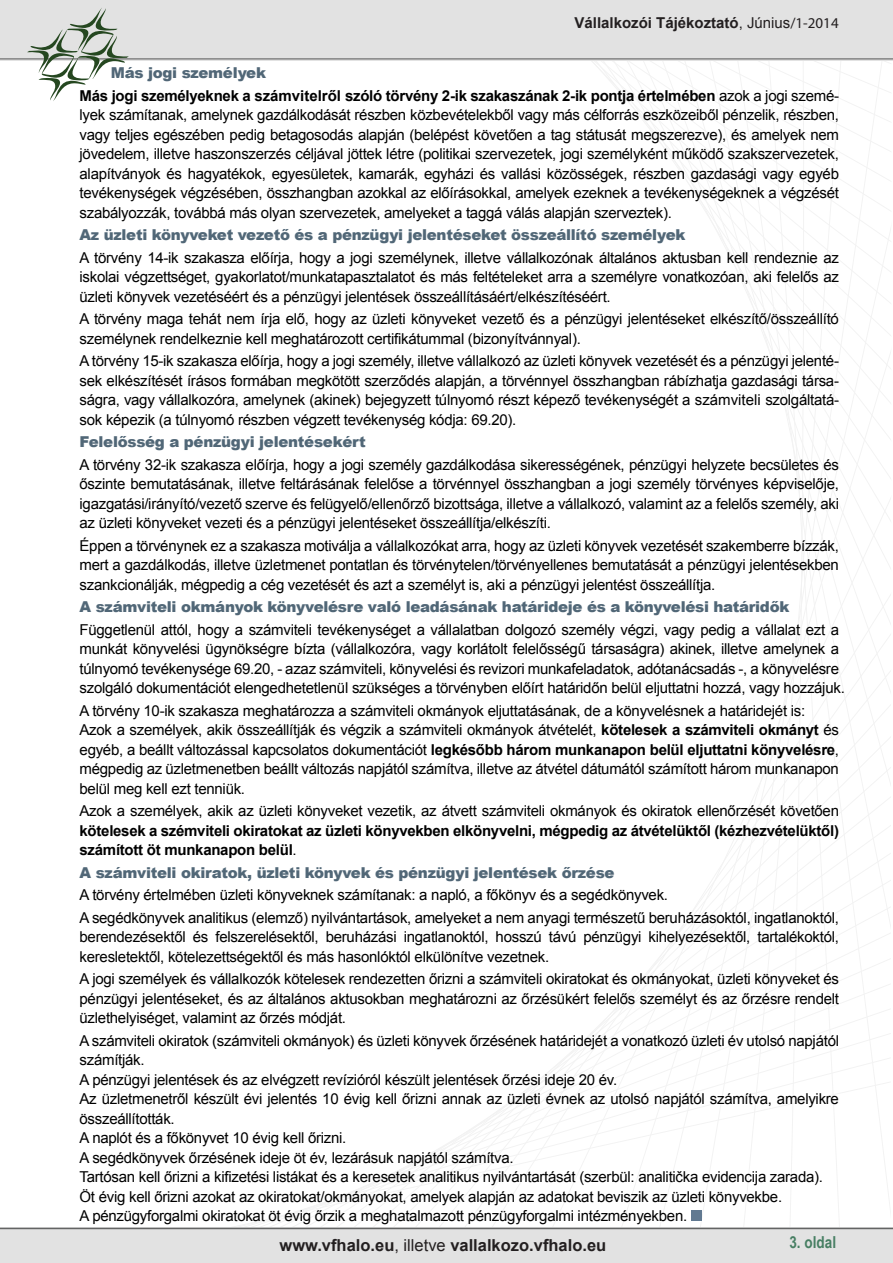
<style>
.page{position:relative;width:893px;height:1263px;background:#fff}
.page>*{position:absolute;margin:0;border:0;box-sizing:border-box;transform-origin:0 0}
.t1{font:700 16.5px "Arial";color:#231f20}
.t2{font:700 16.5px "Arial Narrow";color:#477f63}
.t3{font:15px/19.5px "Arial";letter-spacing:-.02em;color:#000;text-align:justify}
.t4{font:700 15px/22.5px "Arial";letter-spacing:-.02em;color:#000}
.t5{font:900 15px "Arial";letter-spacing:-.02em;color:#516777}
.t6{font:700 15px "Arial";color:#231f20}
.s1{font-weight:400}
.s2{font-family:"Myriad Pro";font-weight:400}
.s3{font-weight:900;color:#516777}
.s4{font-weight:700}
</style>
<div class="page">
<svg style="left:521px;top:101px;width:370px;height:993px"></svg>
<div style="left:0;top:1227px;width:893px;height:36px;background:#e2e2e2"></div>
<hr style="left:0;top:58px;width:893px;height:2px;background:#848484">
<svg style="left:0;top:0;width:892px;height:101px"></svg>
<hr style="left:0;top:1228px;width:893px;height:1px;background:#636464">
<div style="left:691px;top:1210px;width:10px;height:10px;background:#617991"></div>
<p class="t6" style="left:575px;top:13px;width:266px">Vállalkozói Tájékoztató<span class="s1">, Június</span><span class="s2">/1-2014</span></p>
<p class="t4" style="left:80px;top:62px;width:761px;text-indent:31px"><span class="s3">Más jogi személyek<br></span>Más jogi személyeknek a számvitelről szóló törvény 2-ik szakaszának 2-ik pontja értelmében <span class="s1">azok a jogi szemé-</span></p>
<p class="t3" style="left:80px;top:105px;width:761px">lyek számítanak, amelynek gazdálkodását részben közbevételekből vagy más célforrás eszközeiből pénzelik, részben, vagy teljes egészében pedig betagosodás alapján (belépést követően a tag státusát megszerezve), és amelyek nem jövedelem, illetve haszonszerzés céljával jöttek létre (politikai szervezetek, jogi személyként működő szakszervezetek, alapítványok és hagyatékok, egyesületek, kamarák, egyházi és vallási közösségek, részben gazdasági vagy egyéb tevékenységek végzésében, összhangban azokkal az előírásokkal, amelyek ezeknek a tevékenységeknek a végzését szabályozzák, továbbá más olyan szervezetek, amelyeket a taggá válás alapján szerveztek).</p>
<p class="t5" style="left:80px;top:224px;width:607px">Az üzleti könyveket vezető és a pénzügyi jelentéseket összeállító személyek</p>
<p class="t3" style="left:80px;top:248px;width:761px">A törvény 14-ik szakasza előírja, hogy a jogi személynek, illetve vállalkozónak általános aktusban kell rendeznie az iskolai végzettséget, gyakorlatot/munkatapasztalatot és más feltételeket arra a személyre vonatkozóan, aki felelős az üzleti könyvek vezetéséért és a pénzügyi jelentések összeállításáért/elkészítéséért.</p>
<p class="t3" style="left:80px;top:309px;width:761px">A törvény maga tehát nem írja elő, hogy az üzleti könyveket vezető és a pénzügyi jelentéseket elkészítő/összeállító személynek rendelkeznie kell meghatározott certifikátummal (bizonyítvánnyal).</p>
<p class="t3" style="left:80px;top:351px;width:761px">A törvény 15-ik szakasza előírja, hogy a jogi személy, illetve vállalkozó az üzleti könyvek vezetését és a pénzügyi jelenté&shy;sek elkészítését írásos formában megkötött szerződés alapján, a törvénnyel összhangban rábízhatja gazdasági társa&shy;ságra, vagy vállalkozóra, amelynek (akinek) bejegyzett túlnyomó részt képező tevékenységét a számviteli szolgáltatá&shy;sok képezik (a túlnyomó részben végzett tevékenység kódja: 69.20).</p>
<p class="t5" style="left:80px;top:431px;width:288px">Felelősség a pénzügyi jelentésekért</p>
<p class="t3" style="left:80px;top:455px;width:761px">A törvény 32-ik szakasza előírja, hogy a jogi személy gazdálkodása sikerességének, pénzügyi helyzete becsületes és őszinte bemutatásának, illetve feltárásának felelőse a törvénnyel összhangban a jogi személy törvényes képviselője, igazgatási/irányító/vezető szerve és felügyelő/ellenőrző bizottsága, illetve a vállalkozó, valamint az a felelős személy, aki az üzleti könyveket vezeti és a pénzügyi jelentéseket összeállítja/elkészíti.</p>
<p class="t3" style="left:80px;top:536px;width:761px">Éppen a törvénynek ez a szakasza motiválja a vállalkozókat arra, hogy az üzleti könyvek vezetését szakemberre bízzák, mert a gazdálkodás, illetve üzletmenet pontatlan és törvénytelen/törvényellenes bemutatását a pénzügyi jelentésekben szankcionálják, mégpedig a cég vezetését és azt a személyt is, aki a pénzügyi jelentést összeállítja.</p>
<p class="t5" style="left:80px;top:596px;width:711px">A számviteli okmányok könyvelésre való leadásának határideje és a könyvelési határidők</p>
<p class="t3" style="left:80px;top:620px;width:767px;text-align:left">Függetlenül attól, hogy a számviteli tevékenységet a vállalatban dolgozó személy végzi, vagy pedig a vállalat ezt a munkát könyvelési ügynökségre bízta (vállalkozóra, vagy korlátolt felelősségű társaságra) akinek, illetve amelynek a túlnyomó tevékenysége 69.20, - azaz számviteli, könyvelési és revizori munkafeladatok, adótanácsadás -, a könyvelésre szolgáló dokumentációt elengedhetetlenül szükséges a törvényben előírt határidőn belül eljuttatni hozzá, vagy hozzájuk.</p>
<p class="t3" style="left:80px;top:701px;width:761px;text-align:left">A törvény 10-ik szakasza meghatározza a számviteli okmányok eljuttatásának, de a könyvelésnek a határidejét is:<br>Azok a személyek, akik összeállítják és végzik a számviteli okmányok átvételét, <span class="s4">kötelesek a számviteli okmányt</span> és egyéb, a beállt változással kapcsolatos dokumentációt <span class="s4">legkésőbb három munkanapon belül eljuttatni könyvelésre</span>, mégpedig az üzletmenetben beállt változás napjától számítva, illetve az átvétel dátumától számított három munkanapon belül meg kell ezt tenniük.</p>
<p class="t3" style="left:80px;top:801px;width:761px">Azok a személyek, akik az üzleti könyveket vezetik, az átvett számviteli okmányok és okiratok ellenőrzését követően</p>
<p class="t4" style="left:80px;top:821px;width:761px;line-height:19.5px">kötelesek a szémviteli okiratokat az üzleti könyvekben elkönyvelni, mégpedig az átvételüktől (kézhezvételüktől) számított öt munkanapon belül<span class="s1">.</span></p>
<p class="t5" style="left:80px;top:861px;width:536px">A számviteli okiratok, üzleti könyvek és pénzügyi jelentések őrzése</p>
<p class="t3" style="left:80px;top:884px;width:761px;line-height:22.5px">A törvény értelmében üzleti könyveknek számítanak: a napló, a főkönyv és a segédkönyvek.<br>A segédkönyvek analitikus (elemző) nyilvántartások, amelyeket a nem anyagi természetű beruházásoktól, ingatlanoktól,</p>
<p class="t3" style="left:80px;top:927px;width:761px">berendezésektől és felszerelésektől, beruházási ingatlanoktól, hosszú távú pénzügyi kihelyezésektől, tartalékoktól, keresletektől, kötelezettségektől és más hasonlóktól elkülönítve vezetnek.</p>
<p class="t3" style="left:80px;top:969px;width:761px">A jogi személyek és vállalkozók kötelesek rendezetten őrizni a számviteli okiratokat és okmányokat, üzleti könyveket és pénzügyi jelentéseket, és az általános aktusokban meghatározni az őrzésükért felelős személyt és az őrzésre rendelt üzlethelyiséget, valamint az őrzés módját.</p>
<p class="t3" style="left:80px;top:1031px;width:761px;text-align:left">A számviteli okiratok (számviteli okmányok) és üzleti könyvek őrzésének határidejét a vonatkozó üzleti év utolsó napjától számítják.<br>A pénzügyi jelentések és az elvégzett revízióról készült jelentések őrzési ideje 20 év.<br>Az üzletmenetről készült évi jelentés 10 évig kell őrizni annak az üzleti évnek az utolsó napjától számítva, amelyikre összeállították.<br>A naplót és a főkönyvet 10 évig kell őrizni.<br>A segédkönyvek őrzésének ideje öt év, lezárásuk napjától számítva.<br>Tartósan kell őrizni a kifizetési listákat és a keresetek analitikus nyilvántartását (szerbül: analitička evidencija zarada).<br>Öt évig kell őrizni azokat az okiratokat/okmányokat, amelyek alapján az adatokat beviszik az üzleti könyvekbe.<br>A pénzügyforgalmi okiratokat öt évig őrzik a meghatalmazott pénzügyforgalmi intézményekben.</p>
<p class="t1" style="left:279px;top:1234px;width:328px">www.vfhalo.eu<span class="s1">, illetve</span> vallalkozo.vfhalo.eu</p>
<p class="t2" style="left:789px;top:1229px;width:48px">3. oldal</p>
</div>
